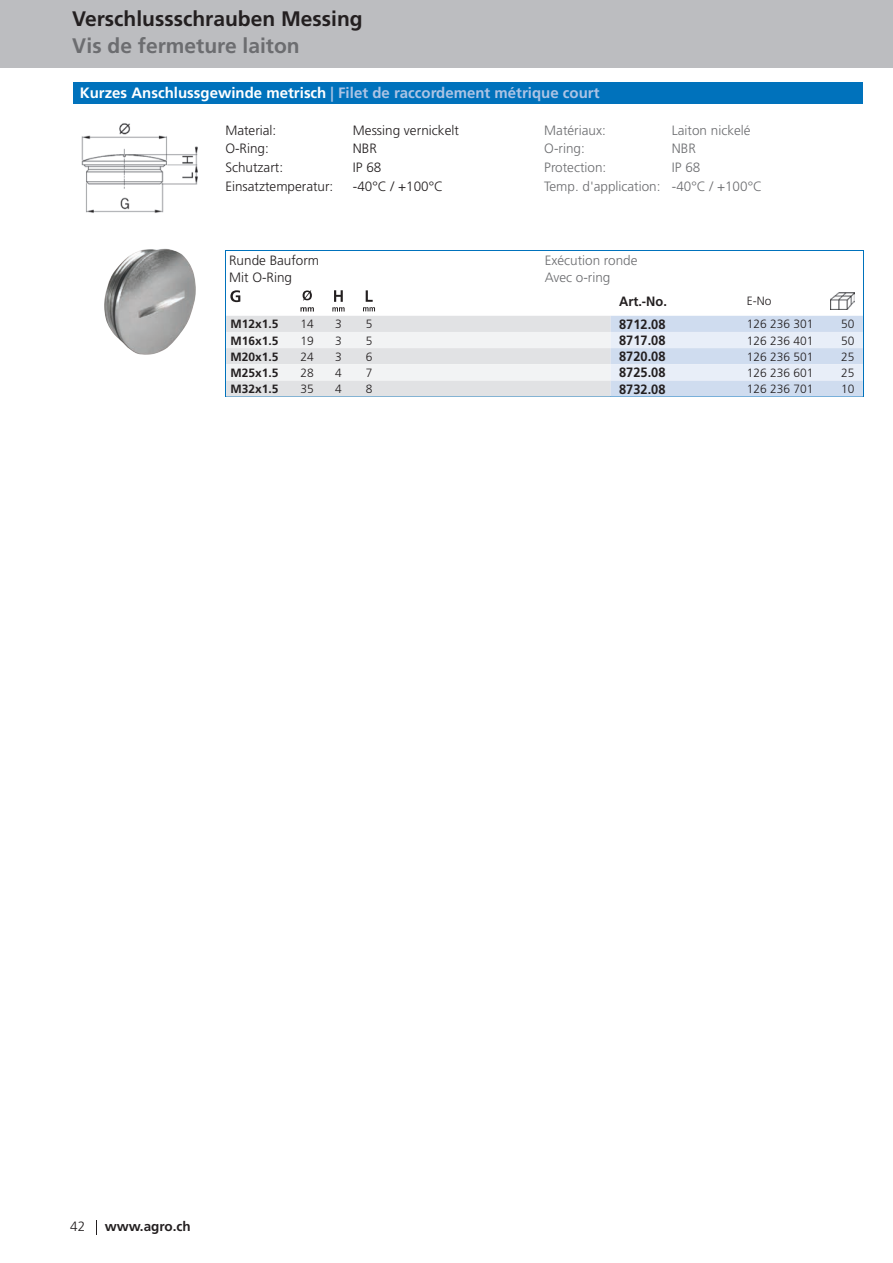
<style>
.page{position:relative;width:893px;height:1263px;background:#fff}
.page>*{position:absolute;margin:0;border:0;box-sizing:border-box;transform-origin:0 0}
.t1{font:700 21px "Frutiger LT Std";color:#231f20}
.t2{font:700 21px "Frutiger LT Std";color:#6c6d70}
.t3{font:700 15px "Frutiger LT Std";color:#adc4e5}
.t4{font:300 13.5px/16.5px "Frutiger LT Std";color:#231f20}
.t5{font:300 13.5px/16.5px "Frutiger LT Std";color:#6c6d70}
.t6{font:700 13.5px "Frutiger LT Std";color:#231f20;scale:.95 1}
.t7{font:700 13.5px "Frutiger LT Std";color:#231f20}
.t8{font:300 12px "Frutiger LT Std";color:#231f20}
.t9{font:700 12px "Frutiger LT Std";color:#231f20}
.s1{color:#fff}
</style>
<div class="page">
<div style="left:73px;top:82px;width:790px;height:21px;background:#0072bc"></div>
<img style="left:81px;top:123px;width:117px;height:90px">
<img style="left:104px;top:249px;width:92px;height:106px">
<hr style="left:225px;top:250px;width:320px;height:1px;background:#0072bc">
<hr style="left:225px;top:251px;width:1px;height:35px;background:#0072bc">
<hr style="left:545px;top:250px;width:319px;height:1px;background:#0072bc">
<hr style="left:863px;top:251px;width:1px;height:35px;background:#0072bc">
<hr style="left:225px;top:286px;width:1px;height:111px;background:#0072bc">
<hr style="left:863px;top:286px;width:1px;height:111px;background:#0072bc">
<hr style="left:225px;top:397px;width:320px;height:1px;background:#0072bc">
<hr style="left:545px;top:397px;width:319px;height:1px;background:#0072bc">
<svg style="left:226px;top:290px;width:637px;height:107px"></svg>
<img style="left:830px;top:292px;width:24px;height:17px">
<svg style="left:96px;top:1220px;width:1px;height:14px"></svg>
<div style="left:0;top:0;width:893px;height:68px;background:#bcbdc0"></div>
<h1 class="t1" style="left:72px;top:6px;width:292px">Verschlussschrauben Messing</h1>
<h1 class="t2" style="left:72px;top:34px;width:229px">Vis de fermeture laiton</h1>
<p class="t3" style="left:80px;top:84px;width:521px"><span class="s1">Kurzes Anschlussgewinde metrisch</span> | Filet de raccordement métrique court</p>
<p class="t4" style="left:225px;top:122px;width:52px">Material:</p>
<p class="t4" style="left:353px;top:122px;width:107px">Messing vernickelt</p>
<p class="t5" style="left:544px;top:122px;width:63px">Matériaux:</p>
<p class="t5" style="left:672px;top:122px;width:80px">Laiton nickelé</p>
<p class="t4" style="left:225px;top:141px;width:45px">O-Ring:</p>
<p class="t4" style="left:353px;top:141px;width:26px">NBR</p>
<p class="t5" style="left:544px;top:141px;width:42px">O-ring:</p>
<p class="t5" style="left:672px;top:141px;width:26px">NBR</p>
<p class="t4" style="left:225px;top:159px;width:59px">Schutzart:</p>
<p class="t4" style="left:353px;top:159px;width:30px">IP 68</p>
<p class="t5" style="left:544px;top:159px;width:64px">Protection:</p>
<p class="t5" style="left:672px;top:159px;width:30px">IP 68</p>
<p class="t4" style="left:225px;top:178px;width:109px">Einsatztemperatur:</p>
<p class="t4" style="left:353px;top:178px;width:92px">-40°C / +100°C</p>
<p class="t5" style="left:544px;top:178px;width:219px">Temp. d'application: -40°C / +100°C</p>
<p class="t4" style="left:229px;top:253px;width:92px">Runde Bauform<br>Mit O-Ring</p>
<p class="t5" style="left:545px;top:253px;width:94px">Exécution ronde<br>Avec o-ring</p>
<p class="t6" style="left:619px;top:293px;width:52px">Art.-No.</p>
<p class="t8" style="left:747px;top:294px;width:26px">E-No</p>
<p class="t9" style="left:230px;top:317px;width:50px">M12x1.5</p>
<p class="t8" style="left:300px;top:317px;width:15px">14</p>
<p class="t8" style="left:335px;top:317px;width:8px">3</p>
<p class="t8" style="left:366px;top:317px;width:8px">5</p>
<p class="t6" style="left:619px;top:316px;width:50px">8712.08</p>
<p class="t8" style="left:747px;top:317px;width:68px">126 236 301</p>
<p class="t8" style="left:841px;top:317px;width:15px">50</p>
<p class="t9" style="left:230px;top:333px;width:50px">M16x1.5</p>
<p class="t8" style="left:300px;top:334px;width:15px">19</p>
<p class="t8" style="left:335px;top:334px;width:8px">3</p>
<p class="t8" style="left:366px;top:334px;width:8px">5</p>
<p class="t6" style="left:619px;top:332px;width:50px">8717.08</p>
<p class="t8" style="left:747px;top:334px;width:68px">126 236 401</p>
<p class="t8" style="left:841px;top:334px;width:15px">50</p>
<p class="t9" style="left:230px;top:349px;width:50px">M20x1.5</p>
<p class="t8" style="left:300px;top:350px;width:15px">24</p>
<p class="t8" style="left:335px;top:350px;width:8px">3</p>
<p class="t8" style="left:366px;top:350px;width:8px">6</p>
<p class="t6" style="left:619px;top:349px;width:50px">8720.08</p>
<p class="t8" style="left:747px;top:350px;width:68px">126 236 501</p>
<p class="t8" style="left:841px;top:350px;width:15px">25</p>
<p class="t9" style="left:230px;top:366px;width:50px">M25x1.5</p>
<p class="t8" style="left:300px;top:366px;width:15px">28</p>
<p class="t8" style="left:335px;top:366px;width:8px">4</p>
<p class="t8" style="left:366px;top:366px;width:8px">7</p>
<p class="t6" style="left:619px;top:365px;width:50px">8725.08</p>
<p class="t8" style="left:747px;top:366px;width:68px">126 236 601</p>
<p class="t8" style="left:841px;top:366px;width:15px">25</p>
<p class="t9" style="left:230px;top:382px;width:50px">M32x1.5</p>
<p class="t8" style="left:300px;top:382px;width:15px">35</p>
<p class="t8" style="left:335px;top:382px;width:8px">4</p>
<p class="t8" style="left:366px;top:382px;width:8px">8</p>
<p class="t6" style="left:619px;top:381px;width:50px">8732.08</p>
<p class="t8" style="left:747px;top:382px;width:68px">126 236 701</p>
<p class="t8" style="left:841px;top:382px;width:15px">10</p>
<p class="t4" style="left:70px;top:1218px;width:17px">42</p>
<p class="t7" style="left:105px;top:1219px;width:88px">www.agro.ch</p>
</div>
